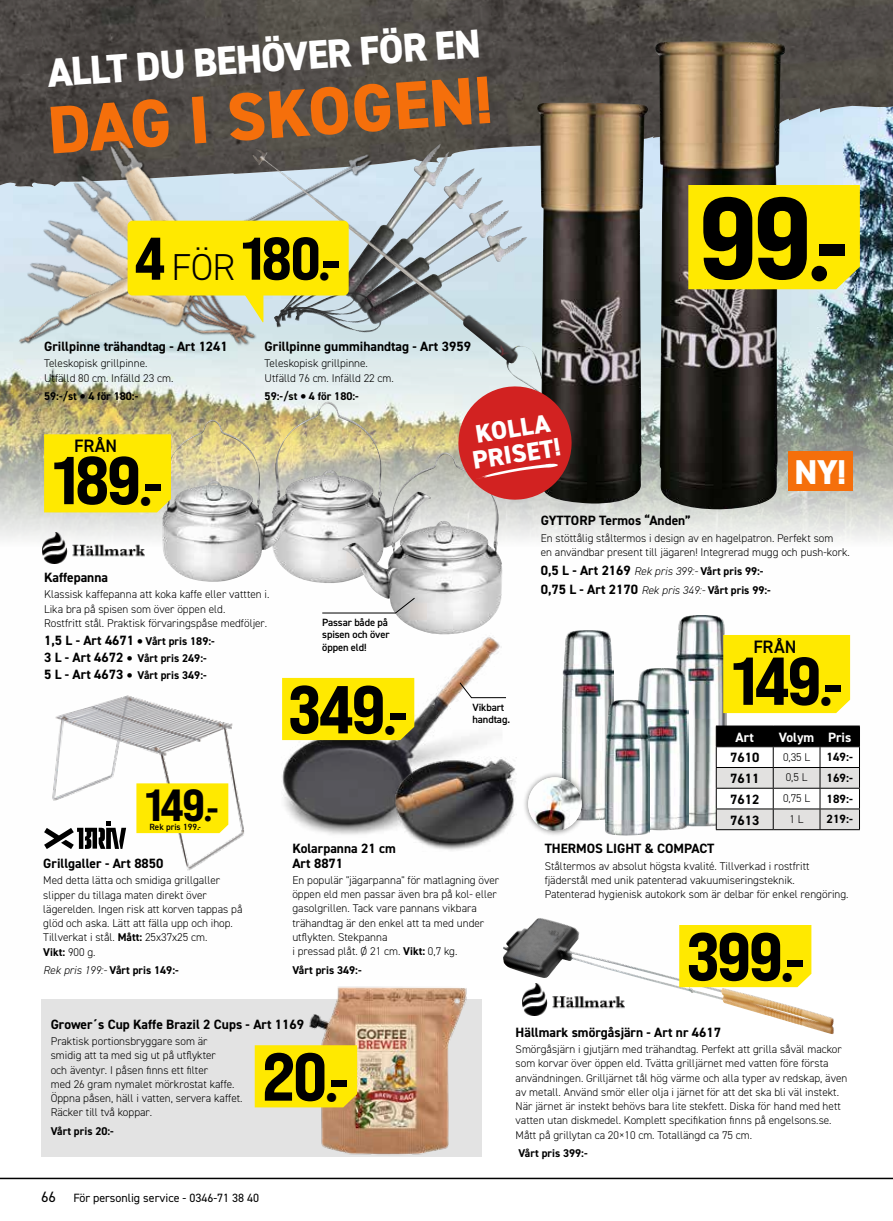
<style>
.page{position:relative;width:893px;height:1221px;background:#fff}
.page>*{position:absolute;margin:0;border:0;box-sizing:border-box;transform-origin:0 0}
.t1{font:115.5px "Bebas Neue Pro Exp Eb";color:#000}
.t2{font:67.5px "Bebas Neue Pro Exp Eb";letter-spacing:-.03em;color:#000}
.t3{font:800 67.5px "DIN2014";color:#f56f0b}
.t4{font:700 67.5px "Bebas Neue";color:#000;scale:1.16 1}
.t5{font:60px "Bebas Neue Pro Exp Eb";color:#000}
.t6{font:45px "Bebas Neue Pro Exp Eb";color:#000}
.t7{font:800 40.5px "DIN2014";color:#fff}
.t8{font:800 34.5px "DIN2014";color:#fff}
.t9{font:800 25.5px/25.5px "DIN2014";color:#fff}
.t10{font:700 21.15px "Bebas Neue";color:#000}
.t11{font:600 18px "DIN2014";color:#000}
.t12{font:700 13.5px/19.2px "DIN2014";color:#000}
.t13{font:700 13.5px "DIN2014";color:#fff}
.t14{font:12px "DIN2014";color:#000}
.t15{font:700 12px "DIN2014";color:#000}
.t16{font:300 11.25px/14.2px "DIN2014";color:#000}
.t17{font:700 11.25px/17.1px "DIN2014";color:#000}
.t18{font:600 10.5px/12.6px "DIN2014";letter-spacing:-.01em;color:#000}
.t19{font:600 9px "DIN2014";color:#000}
.s1{font-family:"DIN2014";font-weight:300;font-size:37.5px}
.s2{font-size:19.5px}
.s3{font-size:13.5px}
.s4{font-size:41.7px}
.s5{font-weight:700}
.s6{font-weight:300;font-style:italic}
.s7{font-weight:300;font-style:italic;font-size:11.25px}
.s8{font-size:11.25px}
.s9{font-size:15px}
</style>
<div class="page">
<img style="left:0;top:191px;width:893px;height:645px">
<img style="left:0;top:0;width:893px;height:187px">
<div style="left:788px;top:450px;width:65px;height:40px;background:#f56f0b"></div>
<div style="left:41px;top:999px;width:440px;height:158px;background:#e3e3e3"></div>
<img style="left:49px;top:692px;width:198px;height:179px">
<img style="left:503px;top:918px;width:331px;height:116px">
<img style="left:305px;top:986px;width:162px;height:169px">
<img style="left:14px;top:51px;width:364px;height:399px">
<img style="left:251px;top:147px;width:286px;height:265px">
<hr style="left:0;top:1177px;width:893px;height:2px;background:#000">
<img style="left:279px;top:624px;width:225px;height:212px">
<img style="left:387px;top:730px;width:133px;height:121px">
<img style="left:271px;top:401px;width:160px;height:183px">
<img style="left:162px;top:420px;width:142px;height:162px">
<img style="left:342px;top:452px;width:160px;height:183px">
<img style="left:43px;top:532px;width:102px;height:32px">
<svg style="left:321px;top:597px;width:95px;height:16px"></svg>
<img style="left:671px;top:615px;width:59px;height:211px">
<img style="left:562px;top:630px;width:52px;height:190px">
<img style="left:634px;top:667px;width:54px;height:163px">
<img style="left:604px;top:699px;width:46px;height:136px">
<hr style="left:716px;top:725px;width:57px;height:1px;background:#000">
<hr style="left:773px;top:725px;width:47px;height:1px;background:#000">
<hr style="left:820px;top:725px;width:40px;height:1px;background:#000">
<svg style="left:716px;top:726px;width:144px;height:103px"></svg>
<hr style="left:716px;top:829px;width:57px;height:1px;background:#000">
<hr style="left:773px;top:829px;width:47px;height:1px;background:#000">
<hr style="left:820px;top:829px;width:40px;height:1px;background:#000">
<div style="left:522px;top:771px;width:66px;height:66px;background:#000;opacity:.5"></div>
<img style="left:528px;top:777px;width:54px;height:53px;border-radius:27px">
<img style="left:655px;top:41px;width:130px;height:468px">
<img style="left:537px;top:103px;width:112px;height:401px">
<svg style="left:44px;top:821px;width:82px;height:28px"></svg>
<img style="left:523px;top:983px;width:102px;height:32px">
<div style="left:255px;top:1045px;width:102px;height:62px;background:#ffe900"></div>
<svg style="left:454px;top:382px;width:122px;height:122px;background:#bd4946"></svg>
<svg style="left:459px;top:681px;width:48px;height:17px"></svg>
<div style="left:44px;top:434px;width:127px;height:78px;background:#ffe900"></div>
<div style="left:723px;top:635px;width:127px;height:78px;background:#ffe900"></div>
<div style="left:679px;top:924px;width:132px;height:63px;background:#ffe900"></div>
<div style="left:282px;top:678px;width:132px;height:62px;background:#ffe900"></div>
<div style="left:136px;top:783px;width:92px;height:50px;background:#ffe900"></div>
<svg style="left:228px;top:295px;width:35px;height:28px"></svg>
<div style="left:128px;top:221px;width:221px;height:74px;background:#ffe900;border-radius:5px"></div>
<div style="left:688px;top:185px;width:172px;height:104px;background:#ffe900"></div>
<h3 class="t7" style="left:46px;top:46px;width:435px;rotate:-4deg">ALLT DU BEHÖVER FÖR EN</h3>
<h2 class="t3" style="left:45px;top:86px;width:447px;rotate:-4deg">DAG I SKOGEN!</h2>
<h3 class="t5" style="left:134px;top:221px;width:197px">4 <span class="s1">FÖR</span> 180<sub>•</sub></h3>
<h2 class="t4" style="left:321px;top:228px;width:20px">-</h2>
<p class="t12" style="left:44px;top:336px;width:185px">Grillpinne trähandtag - Art 1241</p>
<p class="t16" style="left:44px;top:356px;width:131px">Teleskopisk grillpinne.<br>Utfälld 80 cm. Infälld 23 cm.</p>
<p class="t17" style="left:44px;top:387px;width:96px">59:-/st <span class="s2">•</span> 4 för 180:-</p>
<h3 class="t11" style="left:74px;top:434px;width:45px">FRÅN</h3>
<h2 class="t2" style="left:53px;top:438px;width:112px">189<sub>•</sub><sub>-</sub></h2>
<p class="t12" style="left:265px;top:336px;width:208px">Grillpinne gummihandtag - Art 3959</p>
<p class="t16" style="left:265px;top:356px;width:131px">Teleskopisk grillpinne.<br>Utfälld 76 cm. Infälld 22 cm.</p>
<p class="t17" style="left:265px;top:387px;width:96px">59:-/st <span class="s2">•</span> 4 för 180:-</p>
<h3 class="t9" style="left:467px;top:422px;width:90px;rotate:-9deg">KOLLA<br>PRISET!</h3>
<h1 class="t1" style="left:699px;top:166px;width:152px">99<sub>•</sub><sub>-</sub></h1>
<h3 class="t8" style="left:794px;top:449px;width:53px">NY!</h3>
<p class="t12" style="left:44px;top:567px;width:65px">Kaffepanna</p>
<p class="t16" style="left:44px;top:587px;width:227px">Klassisk kaffepanna att koka kaffe eller vattten i.<br>Lika bra på spisen som över öppen eld.<br>Rostfritt stål. Praktisk förvaringspåse medföljer.</p>
<p class="t17" style="left:44px;top:632px;width:172px"><span class="s3">1,5 L - Art 4671</span> <span class="s2">•</span> Vårt pris 189:-<br><span class="s3">3 L - Art 4672</span> <span class="s2">•</span> Vårt pris 249:-<br><span class="s3">5 L - Art 4673</span> <span class="s2">•</span> Vårt pris 349:-</p>
<h3 class="t6" style="left:145px;top:776px;width:61px">149</h3>
<p class="t19" style="left:150px;top:821px;width:53px">Rek pris 199.-</p>
<h3 class="t10" style="left:204px;top:807px;width:17px">•<span class="s4">-</span></h3>
<p class="t12" style="left:43px;top:853px;width:122px">Grillgaller - Art 8850</p>
<p class="t16" style="left:43px;top:873px;width:201px">Med detta lätta och smidiga grillgaller slipper du tillaga maten direkt över lägerelden. Ingen risk att korven tappas på glöd och aska. Lätt att fälla upp och ihop.<br>Tillverkat i stål. <span class="s5">Mått:</span> 25x37x25 cm.<br><span class="s5">Vikt:</span> 900 g.</p>
<p class="t17" style="left:43px;top:961px;width:137px"><span class="s6">Rek pris 199:-</span> Vårt pris 149:-</p>
<p class="t18" style="left:322px;top:615px;width:69px">Passar både på spisen och över öppen eld!</p>
<h2 class="t2" style="left:288px;top:667px;width:121px">349<sub>•</sub><sub>-</sub></h2>
<p class="t18" style="left:472px;top:700px;width:39px">Vikbart handtag.</p>
<p class="t12" style="left:292px;top:840px;width:105px;line-height:15px">Kolarpanna 21 cm<br>Art 8871</p>
<p class="t16" style="left:292px;top:872px;width:208px">En populär "jägarpanna" för matlagning över öppen eld men passar även bra på kol- eller gasolgrillen. Tack vare pannans vikbara trähandtag är den enkel att ta med under utflykten. Stekpanna<br>i pressad plåt. Ø 21 cm. <span class="s5">Vikt:</span> 0,7 kg.</p>
<p class="t17" style="left:292px;top:961px;width:71px">Vårt pris 349:-</p>
<p class="t12" style="left:541px;top:511px;width:151px">GYTTORP Termos “Anden”</p>
<p class="t16" style="left:541px;top:530px;width:311px">En stöttålig ståltermos i design av en hagelpatron. Perfekt som<br>en användbar present till jägaren! Integrerad mugg och push-kork.</p>
<p class="t12" style="left:541px;top:560px;width:232px">0,5 L - Art 2169 <span class="s7">Rek pris 399:-</span> <span class="s8">Vårt pris 99:-<br></span>0,75 L - Art 2170 <span class="s7">Rek pris 349:-</span> <span class="s8">Vårt pris 99:-</span></p>
<h3 class="t11" style="left:753px;top:634px;width:45px">FRÅN</h3>
<h2 class="t2" style="left:732px;top:639px;width:113px">149<sub>•</sub><sub>-</sub></h2>
<p class="t13" style="left:736px;top:728px;width:20px">Art</p>
<p class="t13" style="left:779px;top:728px;width:74px">Volym Pris</p>
<p class="t12" style="left:730px;top:748px;width:31px">7610</p>
<p class="t16" style="left:783px;top:749px;width:29px">0,35 L</p>
<p class="t15" style="left:827px;top:749px;width:28px">149:-</p>
<p class="t12" style="left:730px;top:768px;width:31px">7611</p>
<p class="t16" style="left:786px;top:770px;width:23px">0,5 L</p>
<p class="t15" style="left:827px;top:769px;width:28px">169:-</p>
<p class="t12" style="left:730px;top:789px;width:31px">7612</p>
<p class="t16" style="left:783px;top:791px;width:29px">0,75 L</p>
<p class="t15" style="left:827px;top:790px;width:28px">189:-</p>
<p class="t12" style="left:730px;top:810px;width:31px">7613</p>
<p class="t16" style="left:790px;top:811px;width:15px">1 L</p>
<p class="t15" style="left:827px;top:811px;width:28px">219:-</p>
<p class="t12" style="left:545px;top:838px;width:171px">THERMOS LIGHT &amp; COMPACT</p>
<p class="t16" style="left:545px;top:858px;width:305px">Ståltermos av absolut högsta kvalité. Tillverkad i rostfritt fjäderstål med unik patenterad vakuumiseringsteknik.<br>Patenterad hygienisk autokork som är delbar för enkel rengöring.</p>
<h2 class="t2" style="left:687px;top:914px;width:120px">399<sub>•</sub><sub>-</sub></h2>
<p class="t12" style="left:51px;top:1014px;width:255px">Grower´s Cup Kaffe Brazil 2 Cups - Art 1169</p>
<p class="t16" style="left:51px;top:1034px;width:193px">Praktisk portionsbryggare som är<br>smidig att ta med sig ut på utflykter<br>och äventyr. I påsen finns ett filter<br>med 26 gram nymalet mörkrostat kaffe.<br>Öppna påsen, häll i vatten, servera kaffet.<br>Räcker till två koppar.</p>
<p class="t17" style="left:51px;top:1122px;width:65px">Vårt pris 20:-</p>
<h2 class="t2" style="left:263px;top:1034px;width:88px">20<sub>•</sub><sub>-</sub></h2>
<p class="t14" style="left:41px;top:1190px;width:220px"><span class="s9">66</span> För personlig service - 0346-71 38 40</p>
<p class="t12" style="left:516px;top:1022px;width:207px">Hällmark smörgåsjärn - Art nr 4617</p>
<p class="t16" style="left:516px;top:1042px;width:333px">Smörgåsjärn i gjutjärn med trähandtag. Perfekt att grilla såväl mackor som korvar över öppen eld. Tvätta grilljärnet med vatten före första användningen. Grilljärnet tål hög värme och alla typer av redskap, även av metall. Använd smör eller olja i järnet för att det ska bli väl instekt.<br>När järnet är instekt behövs bara lite stekfett. Diska för hand med hett vatten utan diskmedel. Komplett specifikation finns på engelsons.se.<br>Mått på grillytan ca 20×10 cm. Totallängd ca 75 cm.</p>
<p class="t17" style="left:518px;top:1144px;width:71px">Vårt pris 399:-</p>
</div>
